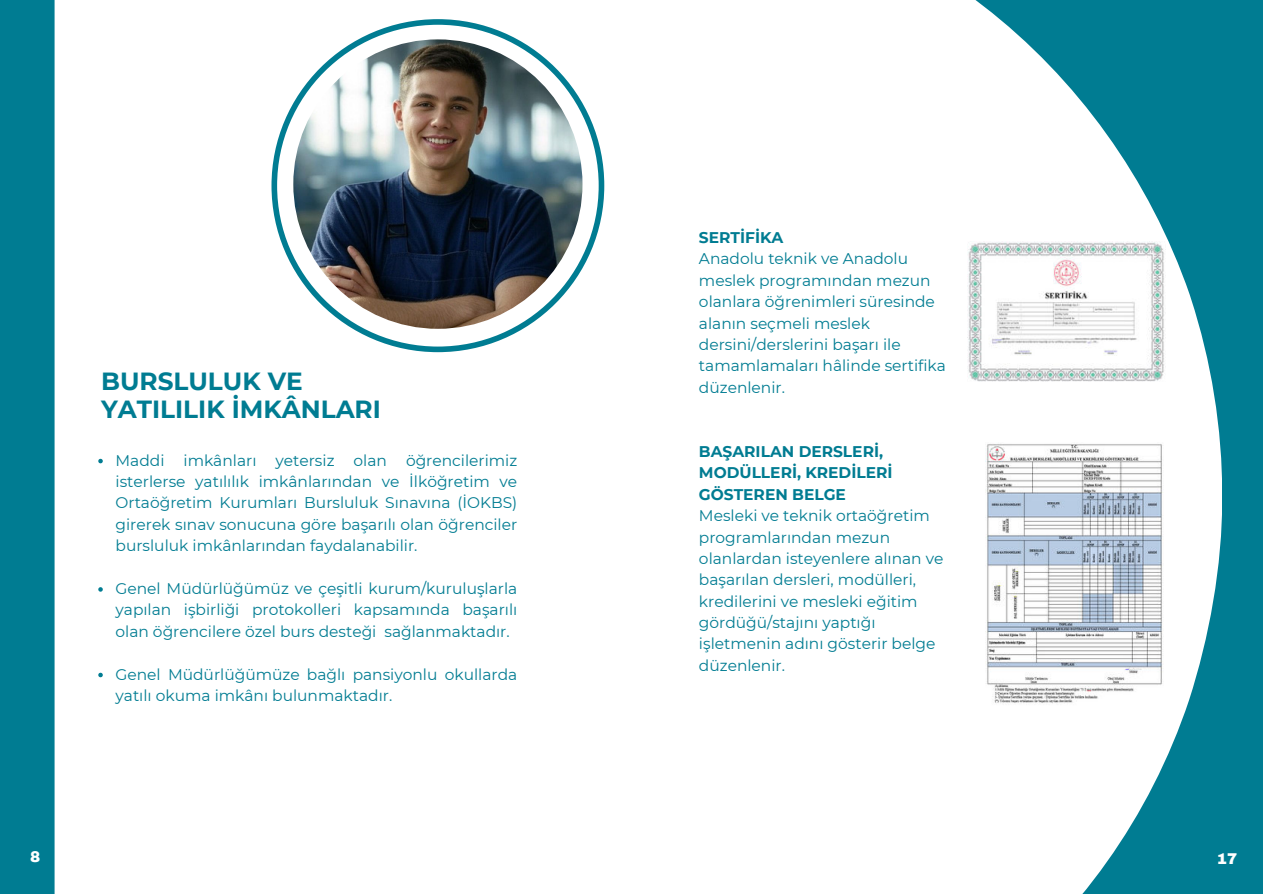
<style>
.page{position:relative;width:1263px;height:894px;background:#fff}
.page>*{position:absolute;margin:0;border:0;box-sizing:border-box;transform-origin:0 0}
.t1{font:700 24.75px/28.2px "Montserrat";color:#007c92}
.t2{font:15.45px/21.3px "Montserrat";color:#007c92}
.t3{font:700 15.45px/21.3px "Montserrat";color:#007c92}
.t4{font:900 15.3px "Archivo";color:#fff}
</style>
<div class="page">
<div style="left:0;top:0;width:1263px;height:893px;background:#007c92"></div>
<div style="left:55px;top:0;width:1167px;height:893px;background:#fff"></div>
<svg style="left:271px;top:19px;width:333px;height:333px"></svg>
<img style="left:293px;top:39px;width:289px;height:290px;border-radius:50%">
<img style="left:968px;top:242px;width:198px;height:139px">
<img style="left:986px;top:442px;width:180px;height:263px">
<svg style="left:98px;top:458px;width:5px;height:5px"></svg>
<svg style="left:98px;top:587px;width:5px;height:4px"></svg>
<svg style="left:98px;top:672px;width:5px;height:5px"></svg>
<h1 class="t1" style="left:101px;top:366px;width:281px">BURSLULUK VE<br>YATILILIK İMKÂNLARI</h1>
<p class="t2" style="left:116px;top:449px;width:403px;text-align:justify">Maddi imkânları yetersiz olan öğrencilerimiz isterlerse yatılılık imkânlarından ve İlköğretim ve Ortaöğretim Kurumları Bursluluk Sınavına (İOKBS) girerek sınav sonucuna göre başarılı olan öğrenciler bursluluk imkânlarından faydalanabilir.</p>
<p class="t2" style="left:116px;top:577px;width:403px;text-align:justify">Genel Müdürlüğümüz ve çeşitli kurum/kuruluşlarla yapılan işbirliği protokolleri kapsamında başarılı olan öğrencilere özel burs desteği sağlanmaktadır.</p>
<p class="t2" style="left:116px;top:662px;width:403px">Genel Müdürlüğümüze bağlı pansiyonlu okullarda yatılı okuma imkânı bulunmaktadır.</p>
<p class="t3" style="left:699px;top:226px;width:86px">SERTİFİKA</p>
<p class="t2" style="left:699px;top:248px;width:248px">Anadolu teknik ve Anadolu meslek programından mezun olanlara öğrenimleri süresinde alanın seçmeli meslek dersini/derslerini başarı ile tamamlamaları hâlinde sertifika düzenlenir.</p>
<p class="t3" style="left:699px;top:440px;width:195px">BAŞARILAN DERSLERİ,<br>MODÜLLERİ, KREDİLERİ<br>GÖSTEREN BELGE</p>
<p class="t2" style="left:699px;top:504px;width:246px">Mesleki ve teknik ortaöğretim programlarından mezun olanlardan isteyenlere alınan ve başarılan dersleri, modülleri, kredilerini ve mesleki eğitim gördüğü/stajını yaptığı işletmenin adını gösterir belge düzenlenir.</p>
<p class="t4" style="left:30px;top:847px;width:12px">8</p>
<p class="t4" style="left:1217px;top:849px;width:22px">17</p>
</div>
